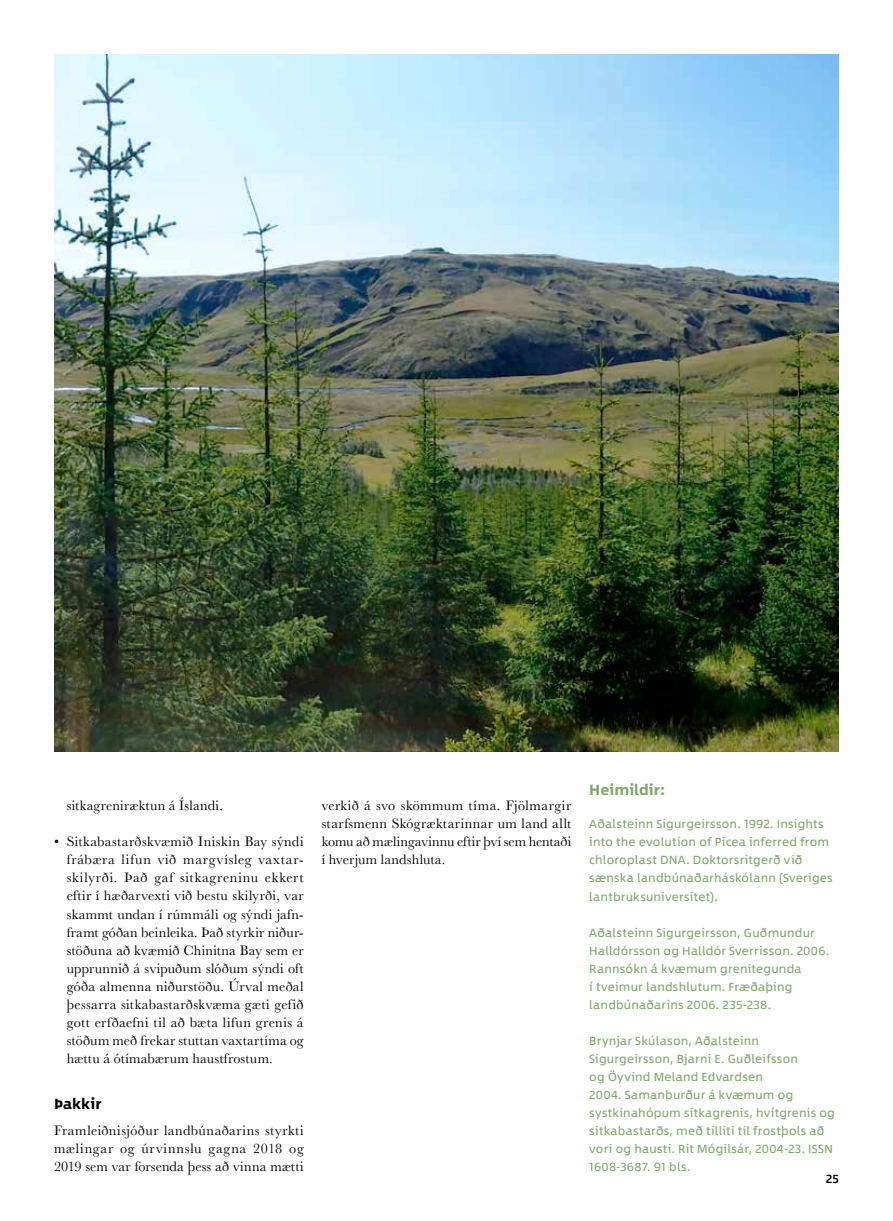
<style>
.page{position:relative;width:893px;height:1221px;background:#fff}
.page>*{position:absolute;margin:0;border:0;box-sizing:border-box;transform-origin:0 0}
.t1{font:700 15px "Between 1";letter-spacing:.005em;color:#7da865}
.t2{font:700 15px "Between 1";letter-spacing:.01em;color:#000}
.t3{font:14.25px/18px "Baskerville";letter-spacing:.015em;color:#000;text-align:justify}
.t4{font:12px/18px "Between 1";letter-spacing:.02em;color:#7da865}
.t5{font:500 12px "Between 1";color:#000}
</style>
<div class="page">
<img style="left:54px;top:54px;width:785px;height:697px">
<p class="t3" style="left:67px;top:797px;width:158px">sitkagreniræktun á Íslandi.</p>
<p class="t3" style="left:67px;top:833px;width:238px;text-indent:-13px">• Sitkabastarðskvæmið Iniskin Bay sýndi frábæra lifun við margvísleg vaxtar&shy;skilyrði. Það gaf sitkagreninu ekkert eftir í hæðarvexti við bestu skilyrði, var skammt undan í rúmmáli og sýndi jafn&shy;framt góðan beinleika. Það styrkir niður&shy;stöðuna að kvæmið Chinitna Bay sem er upprunnið á svipuðum slóðum sýndi oft góða almenna niðurstöðu. Úrval meðal þessarra sitkabastarðskvæma gæti gefið gott erfðaefni til að bæta lifun grenis á stöðum með frekar stuttan vaxtartíma og hættu á ótímabærum haustfrostum.</p>
<p class="t2" style="left:54px;top:1094px;width:49px">Þakkir</p>
<p class="t3" style="left:54px;top:1121px;width:251px">Framleiðnisjóður landbúnaðarins styrkti mælingar og úrvinnslu gagna 2018 og 2019 sem var forsenda þess að vinna mætti</p>
<p class="t3" style="left:322px;top:797px;width:251px">verkið á svo skömmum tíma. Fjölmargir starfsmenn Skógræktarinnar um land allt komu að mælingavinnu eftir því sem hentaði í hverjum landshluta.</p>
<p class="t1" style="left:589px;top:780px;width:77px">Heimildir:</p>
<p class="t4" style="left:589px;top:815px;width:245px">Aðalsteinn Sigurgeirsson. 1992. Insights into the evolution of Picea inferred from chloroplast DNA. Doktorsritgerð við sænska landbúnaðarháskólann (Sveriges lantbruksuniversitet).</p>
<p class="t4" style="left:589px;top:923px;width:241px">Aðalsteinn Sigurgeirsson, Guðmundur Halldórsson og Halldór Sverrisson. 2006.<br>Rannsókn á kvæmum grenitegunda<br>í tveimur landshlutum. Fræðaþing landbúnaðarins 2006. 235-238.</p>
<p class="t4" style="left:589px;top:1031px;width:247px">Brynjar Skúlason, Aðalsteinn Sigurgeirsson, Bjarni E. Guðleifsson<br>og Öyvind Meland Edvardsen<br>2004. Samanburður á kvæmum og systkinahópum sitkagrenis, hvítgrenis og sitkabastarðs, með tilliti til frostþols að vori og hausti. Rit Mógilsár, 2004-23. ISSN 1608-3687. 91 bls.</p>
<p class="t5" style="left:826px;top:1171px;width:15px">25</p>
</div>
